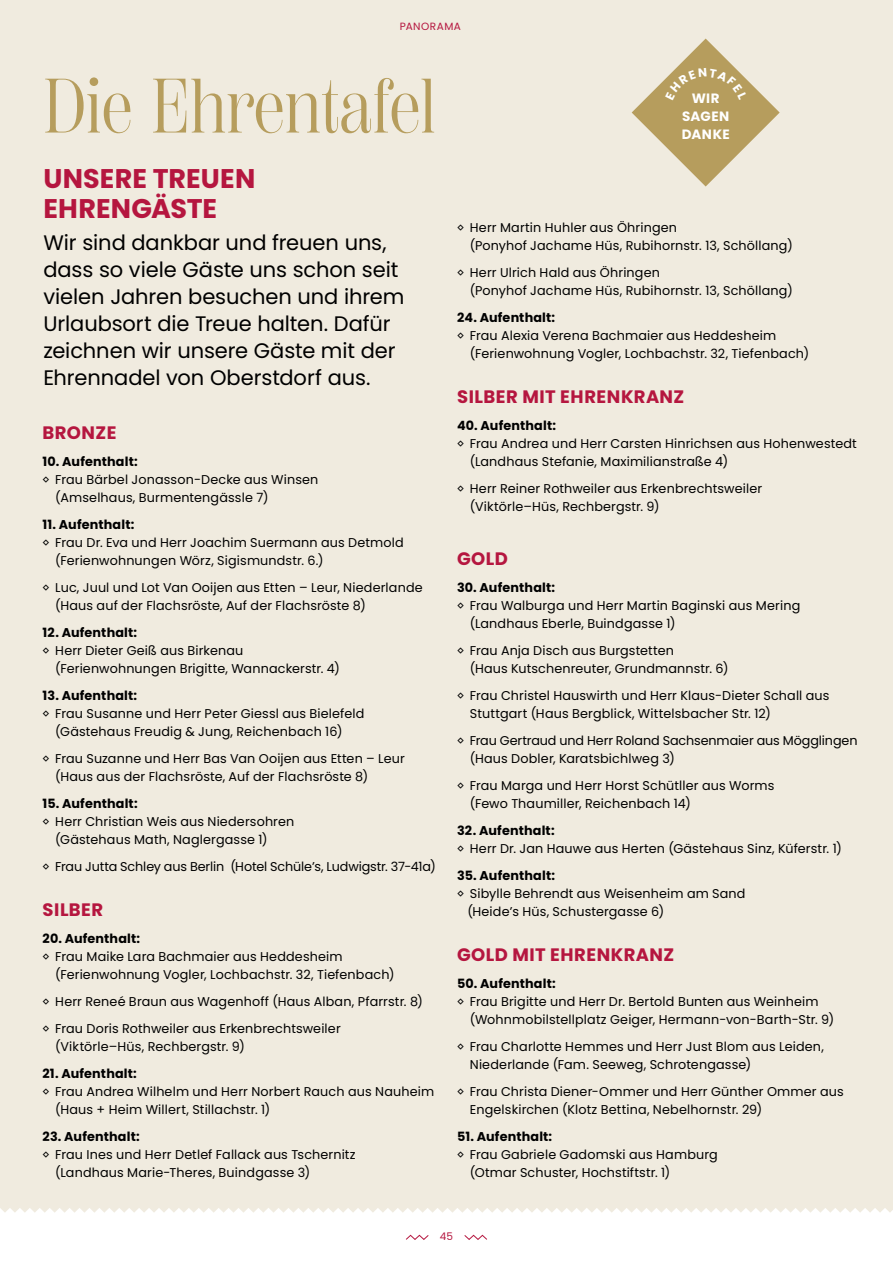
<style>
.page{position:relative;width:893px;height:1263px;background:#fff}
.page>*{position:absolute;margin:0;border:0;box-sizing:border-box;transform-origin:0 0}
.t1{font:76.95px "Scotch Display Comp Rm";color:#b69d5d}
.t2{font:700 27px/30px "Poppins";letter-spacing:.005em;color:#b5163f}
.t3{font:21px/27px "Poppins";letter-spacing:-.005em;color:#000}
.t4{font:700 18px "Poppins";letter-spacing:.03em;color:#b5163f}
.t5{font:700 13.5px/18px "Poppins";letter-spacing:.025em;color:#fff;text-align:center}
.t6{font:12.75px/18px "Poppins";letter-spacing:.01em;color:#000}
.t7{font:700 12.75px "Poppins";letter-spacing:.015em;color:#000}
.t8{font:12.75px "Poppins";letter-spacing:-.01em;color:#000}
.t9{font:10.5px "Poppins";letter-spacing:.04em;color:#b5163f}
</style>
<div class="page">
<div style="left:0;top:790px;width:893px;height:423px;background:#f0ebdf"></div>
<div style="left:0;top:0;width:893px;height:790px;background:#f0ebdf"></div>
<svg style="left:406px;top:1235px;width:23px;height:5px"></svg>
<svg style="left:464px;top:1235px;width:23px;height:5px"></svg>
<svg style="left:632px;top:39px;width:148px;height:148px"></svg>
<p class="t9" style="left:400px;top:20px;width:63px">PANORAMA</p>
<h1 class="t1" style="left:43px;top:62px;width:394px">Die Ehrentafel</h1>
<p class="t5" style="left:682px;top:89px;width:49px">WIR<br>SAGEN<br>DANKE</p>
<h2 class="t2" style="left:43px;top:164px;width:214px">UNSERE TREUEN<br>EHRENGÄSTE</h2>
<h3 class="t3" style="left:43px;top:229px;width:363px">Wir sind dankbar und freuen uns, dass so viele Gäste uns schon seit vielen Jahren besuchen und ihrem Urlaubsort die Treue halten. Dafür zeichnen wir unsere Gäste mit der Ehrennadel von Oberstdorf aus.</h3>
<h3 class="t4" style="left:43px;top:422px;width:75px">BRONZE</h3>
<p class="t7" style="left:43px;top:454px;width:97px">10. Aufenthalt:</p>
<p class="t6" style="left:55px;top:470px;width:265px;text-indent:-13px">◊ Frau Bärbel Jonasson-Decke aus Winsen (Amselhaus, Burmentengässle 7)</p>
<p class="t7" style="left:43px;top:517px;width:93px">11. Aufenthalt:</p>
<p class="t6" style="left:55px;top:533px;width:350px;text-indent:-13px">◊ Frau Dr. Eva und Herr Joachim Suermann aus Detmold (Ferienwohnungen Wörz, Sigismundstr. 6.)</p>
<p class="t6" style="left:55px;top:578px;width:369px;text-indent:-13px">◊ Luc, Juul und Lot Van Ooijen aus Etten – Leur, Niederlande (Haus auf der Flachsröste, Auf der Flachsröste 8)</p>
<p class="t7" style="left:43px;top:625px;width:96px">12. Aufenthalt:</p>
<p class="t6" style="left:55px;top:641px;width:286px;text-indent:-13px">◊ Herr Dieter Geiß aus Birkenau (Ferienwohnungen Brigitte, Wannackerstr. 4)</p>
<p class="t7" style="left:43px;top:688px;width:96px">13. Aufenthalt:</p>
<p class="t6" style="left:55px;top:704px;width:311px;text-indent:-13px">◊ Frau Susanne und Herr Peter Giessl aus Bielefeld (Gästehaus Freudig &amp; Jung, Reichenbach 16)</p>
<p class="t6" style="left:55px;top:749px;width:351px;text-indent:-13px">◊ Frau Suzanne und Herr Bas Van Ooijen aus Etten – Leur (Haus aus der Flachsröste, Auf der Flachsröste 8)</p>
<p class="t7" style="left:43px;top:796px;width:97px">15. Aufenthalt:</p>
<p class="t6" style="left:55px;top:812px;width:241px;text-indent:-13px">◊ Herr Christian Weis aus Niedersohren (Gästehaus Math, Naglergasse 1)</p>
<p class="t8" style="left:43px;top:859px;width:395px">◊ Frau Jutta Schley aus Berlin (Hotel Schüle’s, Ludwigstr. 37-41a)</p>
<h3 class="t4" style="left:43px;top:899px;width:62px">SILBER</h3>
<p class="t7" style="left:43px;top:931px;width:99px">20. Aufenthalt:</p>
<p class="t6" style="left:55px;top:947px;width:341px;text-indent:-13px">◊ Frau Maike Lara Bachmaier aus Heddesheim (Ferienwohnung Vogler, Lochbachstr. 32, Tiefenbach)</p>
<p class="t6" style="left:43px;top:988px;width:382px;line-height:27px">◊ Herr Reneé Braun aus Wagenhoff (Haus Alban, Pfarrstr. 8) ◊ Frau Doris Rothweiler aus Erkenbrechtsweiler</p>
<p class="t6" style="left:55px;top:1037px;width:191px">(Viktörle–Hüs, Rechbergstr. 9)</p>
<p class="t7" style="left:43px;top:1066px;width:96px">21. Aufenthalt:</p>
<p class="t6" style="left:55px;top:1082px;width:380px;text-indent:-13px">◊ Frau Andrea Wilhelm und Herr Norbert Rauch aus Nauheim (Haus + Heim Willert, Stillachstr. 1)</p>
<p class="t7" style="left:43px;top:1129px;width:99px">23. Aufenthalt:</p>
<p class="t6" style="left:55px;top:1145px;width:302px;text-indent:-13px">◊ Frau Ines und Herr Detlef Fallack aus Tschernitz (Landhaus Marie-Theres, Buindgasse 3)</p>
<p class="t6" style="left:470px;top:218px;width:325px;text-indent:-13px">◊ Herr Martin Huhler aus Öhringen<br>(Ponyhof Jachame Hüs, Rubihornstr. 13, Schöllang)</p>
<p class="t6" style="left:470px;top:263px;width:325px;text-indent:-13px">◊ Herr Ulrich Hald aus Öhringen<br>(Ponyhof Jachame Hüs, Rubihornstr. 13, Schöllang)</p>
<p class="t7" style="left:457px;top:310px;width:100px">24. Aufenthalt:</p>
<p class="t6" style="left:470px;top:326px;width:341px;text-indent:-13px">◊ Frau Alexia Verena Bachmaier aus Heddesheim (Ferienwohnung Vogler, Lochbachstr. 32, Tiefenbach)</p>
<h3 class="t4" style="left:457px;top:386px;width:229px">SILBER MIT EHRENKRANZ</h3>
<p class="t7" style="left:457px;top:418px;width:100px">40. Aufenthalt:</p>
<p class="t6" style="left:470px;top:434px;width:388px;text-indent:-13px">◊ Frau Andrea und Herr Carsten Hinrichsen aus Hohenwestedt (Landhaus Stefanie, Maximilianstraße 4)</p>
<p class="t6" style="left:470px;top:479px;width:294px;text-indent:-13px">◊ Herr Reiner Rothweiler aus Erkenbrechtsweiler (Viktörle–Hüs, Rechbergstr. 9)</p>
<h3 class="t4" style="left:457px;top:548px;width:52px">GOLD</h3>
<p class="t7" style="left:457px;top:580px;width:99px">30. Aufenthalt:</p>
<p class="t6" style="left:470px;top:596px;width:332px;text-indent:-13px">◊ Frau Walburga und Herr Martin Baginski aus Mering (Landhaus Eberle, Buindgasse 1)</p>
<p class="t6" style="left:470px;top:641px;width:260px;text-indent:-13px">◊ Frau Anja Disch aus Burgstetten<br>(Haus Kutschenreuter, Grundmannstr. 6)</p>
<p class="t6" style="left:470px;top:686px;width:361px;text-indent:-13px">◊ Frau Christel Hauswirth und Herr Klaus-Dieter Schall aus<br>Stuttgart (Haus Bergblick, Wittelsbacher Str. 12)</p>
<p class="t6" style="left:470px;top:731px;width:389px;text-indent:-13px">◊ Frau Gertraud und Herr Roland Sachsenmaier aus Mögglingen (Haus Dobler, Karatsbichlweg 3)</p>
<p class="t6" style="left:470px;top:776px;width:306px;text-indent:-13px">◊ Frau Marga und Herr Horst Schütller aus Worms (Fewo Thaumiller, Reichenbach 14)</p>
<p class="t7" style="left:457px;top:823px;width:99px">32. Aufenthalt:</p>
<p class="t6" style="left:457px;top:839px;width:386px">◊ Herr Dr. Jan Hauwe aus Herten (Gästehaus Sinz, Küferstr. 1)</p>
<p class="t7" style="left:457px;top:868px;width:99px">35. Aufenthalt:</p>
<p class="t6" style="left:467px;top:884px;width:280px;text-indent:-10px">◊ Sibylle Behrendt aus Weisenheim am Sand (Heide’s Hüs, Schustergasse 6)</p>
<h3 class="t4" style="left:457px;top:944px;width:219px">GOLD MIT EHRENKRANZ</h3>
<p class="t7" style="left:457px;top:976px;width:100px">50. Aufenthalt:</p>
<p class="t6" style="left:470px;top:992px;width:366px;text-indent:-13px">◊ Frau Brigitte und Herr Dr. Bertold Bunten aus Weinheim (Wohnmobilstellplatz Geiger, Hermann-von-Barth-Str. 9)</p>
<p class="t6" style="left:470px;top:1037px;width:356px;text-indent:-13px">◊ Frau Charlotte Hemmes und Herr Just Blom aus Leiden,<br>Niederlande (Fam. Seeweg, Schrotengasse)</p>
<p class="t6" style="left:470px;top:1082px;width:375px;text-indent:-13px">◊ Frau Christa Diener-Ommer und Herr Günther Ommer aus<br>Engelskirchen (Klotz Bettina, Nebelhornstr. 29)</p>
<p class="t7" style="left:457px;top:1129px;width:97px">51. Aufenthalt:</p>
<p class="t6" style="left:470px;top:1145px;width:249px;text-indent:-13px">◊ Frau Gabriele Gadomski aus Hamburg (Otmar Schuster, Hochstiftstr. 1)</p>
<p class="t9" style="left:440px;top:1230px;width:15px">45</p>
</div>
